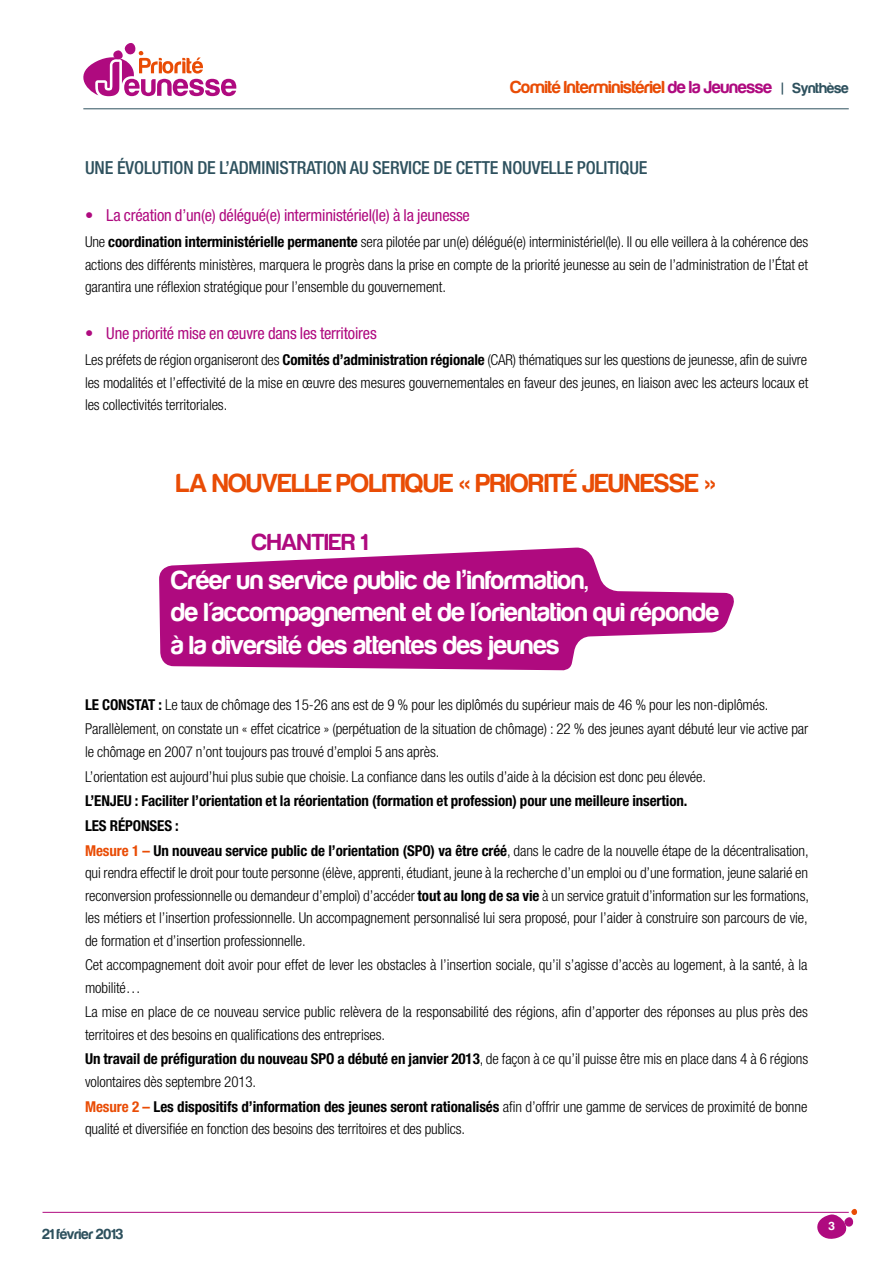
<style>
.page{position:relative;width:893px;height:1263px;background:#fff}
.page>*{position:absolute;margin:0;border:0;box-sizing:border-box;transform-origin:0 0}
.t1{font:700 27px/32.4px "Harabara";letter-spacing:.005em;color:#fff}
.t2{font:700 27px "Harabara";color:#e94c05}
.t3{font:500 27px "Helvetica Neue LT Std";color:#e94c05}
.t4{font:700 24px "Harabara";color:#af0a7f}
.t5{font:500 condensed 18px "Helvetica Neue LT Std";color:#2e515e}
.t6{font:700 18px "Harabara";letter-spacing:.005em;color:#e94c05}
.t7{font:condensed 16.5px "Helvetica Neue LT Std";letter-spacing:-.01em;color:#af0a7f}
.t8{font:300 condensed 15px/22.5px "Helvetica Neue LT Std";letter-spacing:-.005em;color:#000}
.t9{font:700 condensed 15px/24.6px "Helvetica Neue LT Std";letter-spacing:-.005em;color:#000}
.t10{font:700 15px "Harabara";letter-spacing:.005em;color:#2e515e}
.t11{font:700 12px "Harabara";color:#fff}
.s1{color:#af0a7f}
.s2{font-family:"Helvetica Neue LT Std";font-weight:500;font-size:12px;color:#2e515e}
.s3{font-size:15px;color:#2e515e}
.s4{font-weight:700}
.s5{font-family:"Helvetica Neue LT Std";font-weight:500}
.s6{color:#e94c05}
.s7{font-weight:300}
.s8{font-weight:700;color:#e94c05}
</style>
<div class="page">
<svg style="left:83px;top:43px;width:153px;height:53px"></svg>
<hr style="left:83px;top:108px;width:766px;height:1px;background:#2e515e">
<svg style="left:159px;top:547px;width:575px;height:123px;fill:#af0a7f"></svg>
<svg style="left:808px;top:1208px;width:49px;height:31px"></svg>
<hr style="left:43px;top:1212px;width:806px;height:1px;background:#af0a7f">
<p class="t6" style="left:510px;top:78px;width:340px">Comité Interministériel <span class="s1">de la Jeunesse</span> <span class="s2">|</span> <span class="s3">Synthèse</span></p>
<p class="t5" style="left:85px;top:157px;width:50px">UNE ÉVOLUTION</p>
<p class="t5" style="left:197px;top:157px;width:73px">DE L’ADMINISTRATION</p>
<p class="t5" style="left:350px;top:157px;width:32px">AU SERVICE</p>
<p class="t5" style="left:434px;top:157px;width:32px">DE CETTE</p>
<p class="t5" style="left:502px;top:157px;width:10px">NOUVELLE</p>
<p class="t5" style="left:577px;top:157px;width:9px">POLITIQUE</p>
<p class="t7" style="left:85px;top:205px;width:386px">• La création d’un(e) délégué(e) interministériel(le) à la jeunesse</p>
<p class="t8" style="left:85px;top:231px;width:725px;text-align:justify">Une <span class="s4">coordination interministérielle permanente</span> sera pilotée par un(e) délégué(e) interministériel(le). Il ou elle veillera à la cohérence des actions des différents ministères, marquera le progrès dans la prise en compte de la priorité jeunesse au sein de l’administration de l’État et garantira une réflexion stratégique pour l’ensemble du gouvernement.</p>
<p class="t7" style="left:85px;top:323px;width:293px">• Une priorité mise en œuvre dans les territoires</p>
<p class="t8" style="left:85px;top:349px;width:725px;text-align:justify">Les préfets de région organiseront des <span class="s4">Comités d’administration régionale</span> (CAR) thématiques sur les questions de jeunesse, afin de suivre les modalités et l’effectivité de la mise en œuvre des mesures gouvernementales en faveur des jeunes, en liaison avec les acteurs locaux et les collectivités territoriales.</p>
<h1 class="t2" style="left:177px;top:469px;width:477px">La nouvelle politique <span class="s5">«</span> Priorité jeunesse</h1>
<h1 class="t3" style="left:704px;top:466px;width:14px">»</h1>
<h2 class="t4" style="left:252px;top:529px;width:29px">CHANTI</h2>
<h2 class="t4" style="left:329px;top:529px;width:40px">ER 1</h2>
<h1 class="t1" style="left:171px;top:564px;width:549px">Créer un service public de l<span class="s5">’</span>information,<br>de l'accompagnement et de l'orientation qui réponde à la diversité des attentes des jeunes</h1>
<p class="t8" style="left:85px;top:692px;width:725px;line-height:24.6px"><span class="s4">Le constat :</span> Le taux de chômage des 15-26 ans est de 9 % pour les diplômés du supérieur mais de 46 % pour les non-diplômés.<br>Parallèlement, on constate un « effet cicatrice » (perpétuation de la situation de chômage) : 22 % des jeunes ayant débuté leur vie active par</p>
<p class="t8" style="left:85px;top:739px;width:623px;line-height:24.6px">le chômage en 2007 n’ont toujours pas trouvé d’emploi 5 ans après.<br>L’orientation est aujourd’hui plus subie que choisie. La confiance dans les outils d’aide à la décision est donc peu élevée.</p>
<p class="t9" style="left:85px;top:788px;width:725px">L’enjeu : Faciliter l’orientation et la réorientation (formation et profession) pour une meilleure insertion.<br>Les réponses :<br><span class="s6">Mesure 1 –</span> Un nouveau service public de l’orientation (SPO) va être créé<span class="s7">, dans le cadre de la nouvelle étape de la décentralisation,</span></p>
<p class="t8" style="left:85px;top:861px;width:725px;text-align:justify">qui rendra effectif le droit pour toute personne (élève, apprenti, étudiant, jeune à la recherche d’un emploi ou d’une formation, jeune salarié en reconversion professionnelle ou demandeur d’emploi) d’accéder <span class="s4">tout au long de sa vie</span> à un service gratuit d’information sur les formations, les métiers et l’insertion professionnelle. Un accompagnement personnalisé lui sera proposé, pour l’aider à construire son parcours de vie, de formation et d’insertion professionnelle.</p>
<p class="t8" style="left:85px;top:953px;width:724px">Cet accompagnement doit avoir pour effet de lever les obstacles à l’insertion sociale, qu’il s’agisse d’accès au logement, à la santé, à la mobilité…</p>
<p class="t8" style="left:85px;top:1000px;width:724px">La mise en place de ce nouveau service public relèvera de la responsabilité des régions, afin d’apporter des réponses au plus près des territoires et des besoins en qualifications des entreprises.</p>
<p class="t8" style="left:85px;top:1048px;width:725px"><span class="s4">Un travail de préfiguration du nouveau SPO a débuté en janvier 2013</span>, de façon à ce qu’il puisse être mis en place dans 4 à 6 régions volontaires dès septembre 2013.</p>
<p class="t8" style="left:85px;top:1095px;width:724px"><span class="s8">Mesure 2 –</span> <span class="s4">Les dispositifs d’information des jeunes seront rationalisés</span> afin d’offrir une gamme de services de proximité de bonne qualité et diversifiée en fonction des besoins des territoires et des publics.</p>
<p class="t10" style="left:43px;top:1226px;width:82px">21 février 2013</p>
<p class="t11" style="left:829px;top:1220px;width:8px">3</p>
</div>
